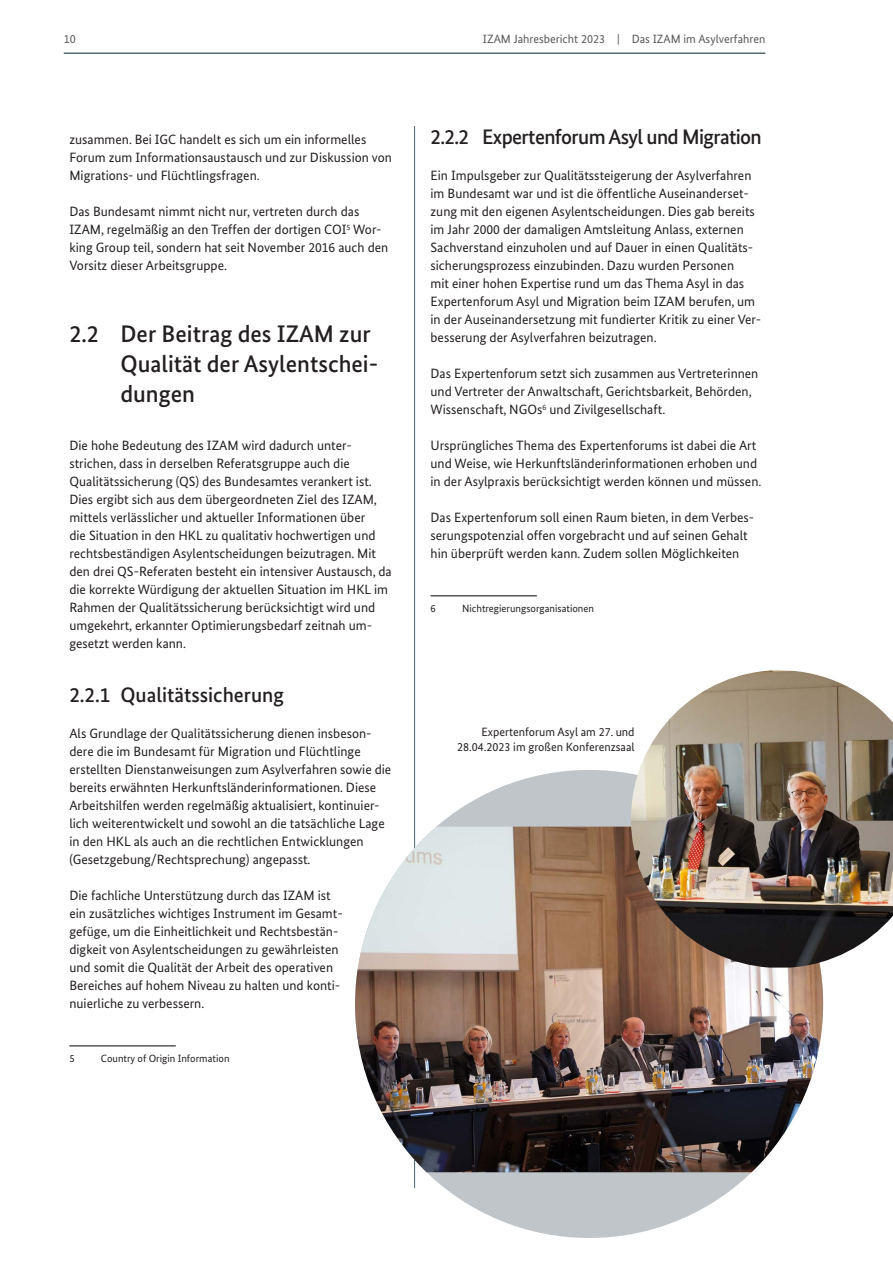
<style>
.page{position:relative;width:893px;height:1263px;background:#fff}
.page>*{position:absolute;margin:0;border:0;box-sizing:border-box;transform-origin:0 0}
.t1{font:500 24px/30px "Bundes Sans";color:#231f20}
.t2{font:500 21px "Bundes Sans";letter-spacing:-.03em;color:#231f20}
.t3{font:500 21px "Bundes Sans";color:#231f20}
.Fließtext_9pt{font:13.5px/18px "Bundes Sans";color:#231f20}
.t4{font:12px/15px "Bundes Sans";color:#231f20;text-align:right}
.t5{font:12px "Bundes Sans";color:#57585a}
.Fußnote{font:10.5px "Bundes Sans";color:#231f20}
</style>
<div class="page">
<hr style="left:64px;top:53px;width:701px;height:1px;background:#59676f">
<hr style="left:414px;top:126px;width:1px;height:1062px;background:#4d636e">
<hr style="left:69px;top:1045px;width:107px;height:1px;background:#1d1e1f">
<hr style="left:431px;top:595px;width:106px;height:1px;background:#1d1e1f">
<div style="left:355px;top:770px;width:468px;height:468px;background:#c0c5c9;border-radius:234px"></div>
<img style="left:355px;top:827px;width:468px;height:345px">
<img style="left:631px;top:670px;width:262px;height:297px">
<p class="t5" style="left:64px;top:31px;width:13px">10</p>
<p class="t5" style="left:483px;top:31px;width:284px">IZAM Jahresbericht 2023 | Das IZAM im Asylverfahren</p>
<p class="Fließtext_9pt" style="left:69px;top:130px;width:324px">zusammen. Bei IGC handelt es sich um ein informelles<br>Forum zum Informationsaustausch und zur Diskussion von<br>Migrations- und Flüchtlingsfragen.</p>
<p class="Fließtext_9pt" style="left:69px;top:202px;width:320px">Das Bundesamt nimmt nicht nur, vertreten durch das IZAM, regelmäßig an den Treffen der dortigen COI<sup>5</sup> Wor&shy;king Group teil, sondern hat seit November 2016 auch den Vorsitz dieser Arbeitsgruppe.</p>
<h2 class="t1" style="left:120px;top:319px;width:259px;text-indent:-51px">2.2 Der Beitrag des IZAM zur<br>Qualität der Asylentschei&shy;dungen</h2>
<p class="Fließtext_9pt" style="left:69px;top:436px;width:324px">Die hohe Bedeutung des IZAM wird dadurch unter&shy;strichen, dass in derselben Referatsgruppe auch die Qualitätssicherung (QS) des Bundesamtes verankert ist.<br>Dies ergibt sich aus dem übergeordneten Ziel des IZAM, mittels verlässlicher und aktueller Informationen über<br>die Situation in den HKL zu qualitativ hochwertigen und rechtsbeständigen Asylentscheidungen beizutragen. Mit den drei QS-Referaten besteht ein intensiver Austausch, da die korrekte Würdigung der aktuellen Situation im HKL im Rahmen der Qualitätssicherung berücksichtigt wird und umgekehrt, erkannter Optimierungsbedarf zeitnah um&shy;gesetzt werden kann.</p>
<h3 class="t3" style="left:69px;top:682px;width:216px">2.2.1 Qualitätssicherung</h3>
<p class="Fließtext_9pt" style="left:69px;top:724px;width:323px">Als Grundlage der Qualitätssicherung dienen insbeson&shy;dere die im Bundesamt für Migration und Flüchtlinge erstellten Dienstanweisungen zum Asylverfahren sowie die bereits erwähnten Herkunftsländerinformationen. Diese Arbeitshilfen werden regelmäßig aktualisiert, kontinuier&shy;lich weiterentwickelt und sowohl an die tatsächliche Lage in den HKL als auch an die rechtlichen Entwicklungen (Gesetzgebung/Rechtsprechung) angepasst.</p>
<p class="Fließtext_9pt" style="left:69px;top:886px;width:275px">Die fachliche Unterstützung durch das IZAM ist ein zusätzliches wichtiges Instrument im Gesamt&shy;gefüge, um die Einheitlichkeit und Rechtsbestän&shy;digkeit von Asylentscheidungen zu gewährleisten und somit die Qualität der Arbeit des operativen Bereiches auf hohem Niveau zu halten und konti&shy;nuierliche zu verbessern.</p>
<p class="Fußnote" style="left:69px;top:1052px;width:7px">5</p>
<p class="Fußnote" style="left:101px;top:1052px;width:130px">Country of Origin Information</p>
<h3 class="t2" style="left:431px;top:124px;width:333px">2.2.2 Expertenforum Asyl und Migration</h3>
<p class="Fließtext_9pt" style="left:431px;top:166px;width:332px">Ein Impulsgeber zur Qualitätssteigerung der Asylverfahren im Bundesamt war und ist die öffentliche Auseinanderset&shy;zung mit den eigenen Asylentscheidungen. Dies gab bereits im Jahr 2000 der damaligen Amtsleitung Anlass, externen Sachverstand einzuholen und auf Dauer in einen Qualitäts&shy;sicherungsprozess einzubinden. Dazu wurden Personen<br>mit einer hohen Expertise rund um das Thema Asyl in das Expertenforum Asyl und Migration beim IZAM berufen, um in der Auseinandersetzung mit fundierter Kritik zu einer Ver&shy;besserung der Asylverfahren beizutragen.</p>
<p class="Fließtext_9pt" style="left:431px;top:364px;width:329px">Das Expertenforum setzt sich zusammen aus Vertreterinnen und Vertreter der Anwaltschaft, Gerichtsbarkeit, Behörden,<br>Wissenschaft, NGOs<sup>6</sup> und Zivilgesellschaft.</p>
<p class="Fließtext_9pt" style="left:431px;top:436px;width:332px">Ursprüngliches Thema des Expertenforums ist dabei die Art und Weise, wie Herkunftsländerinformationen erhoben und in der Asylpraxis berücksichtigt werden können und müssen.</p>
<p class="Fließtext_9pt" style="left:431px;top:508px;width:325px">Das Expertenforum soll einen Raum bieten, in dem Verbes&shy;serungspotenzial offen vorgebracht und auf seinen Gehalt hin überprüft werden kann. Zudem sollen Möglichkeiten</p>
<p class="Fußnote" style="left:431px;top:602px;width:7px">6</p>
<p class="Fußnote" style="left:462px;top:602px;width:133px">Nichtregierungsorganisationen</p>
<p class="t4" style="left:457px;top:724px;width:179px">Expertenforum Asyl am 27. und<br>28.04.2023 im großen Konferenzsaal</p>
</div>
